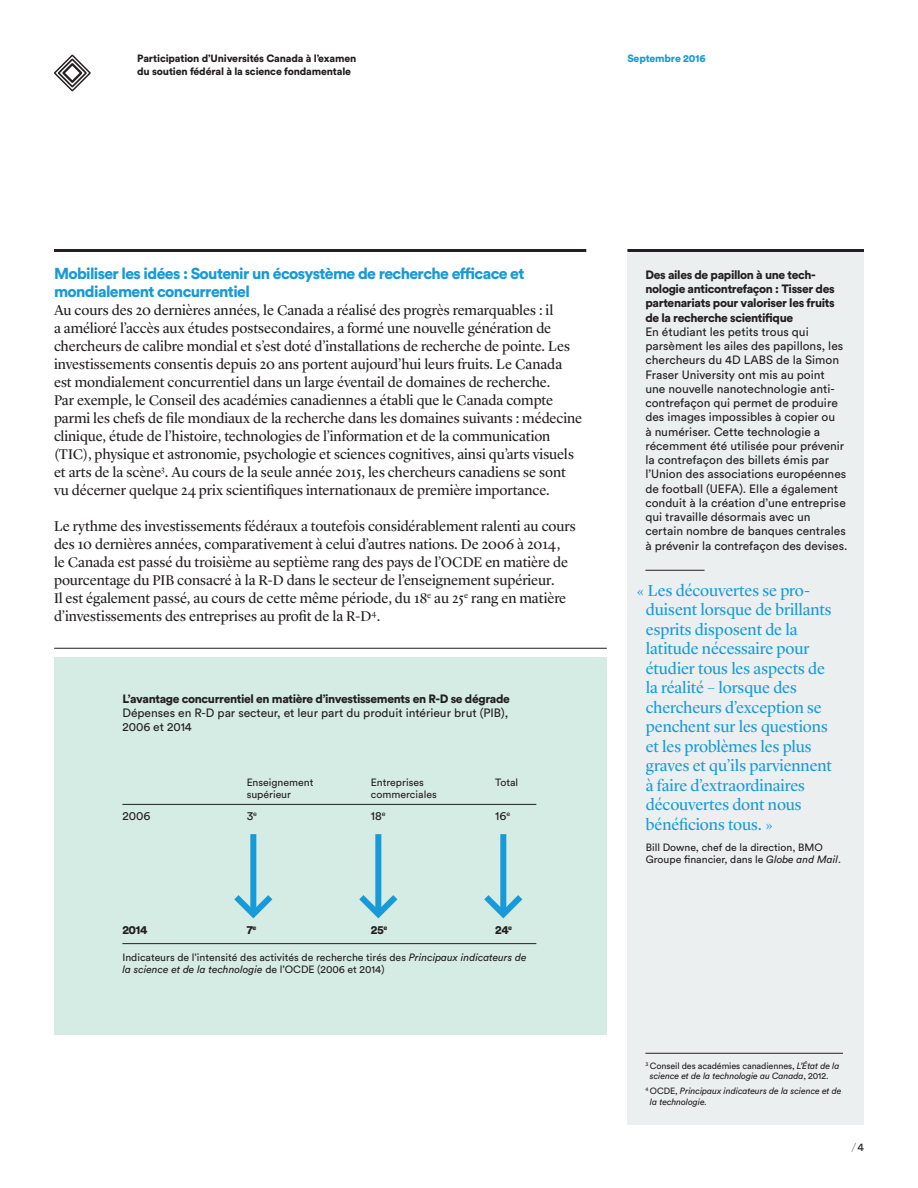
<style>
.page{position:relative;width:918px;height:1188px;background:#fff}
.page>*{position:absolute;margin:0;border:0;box-sizing:border-box;transform-origin:0 0}
.t1{font:16.5px/19.5px "Lyon Display";letter-spacing:-.005em;color:#179ad7}
.t2{font:900 15.75px/18px "Circular Std";letter-spacing:-.04em;color:#179ad7}
.t3{font:14.7px/18px "Lyon Display";letter-spacing:-.005em;color:#231f20}
.t4{font:12px/14.2px "Circular Std";color:#231f20}
.t5{font:900 12px/14.2px "Circular Std";letter-spacing:-.03em;color:#231f20}
.t6{font:10.5px/12px "Circular Std";color:#231f20}
.t7{font:900 10.5px/12.8px "Circular Std";letter-spacing:-.015em;color:#231f20}
.t8{font:900 10.5px "Circular Std";letter-spacing:-.015em;color:#179ad7}
.t9{font:9.75px "Lyon Display";color:#231f20}
.t10{font:italic 9px/10.5px "Circular Std";letter-spacing:-.01em;color:#231f20}
.s1{font-style:italic}
.s2{font-style:normal}
.s3{font-family:"Circular Std";font-size:11.25px}
</style>
<div class="page">
<svg style="left:54px;top:55px;width:37px;height:36px"></svg>
<hr style="left:627px;top:249px;width:237px;height:3px;background:#231f20">
<hr style="left:54px;top:249px;width:532px;height:3px;background:#231f20">
<div style="left:627px;top:252px;width:237px;height:873px;background:#eceff0"></div>
<hr style="left:645px;top:570px;width:60px;height:1px;background:#231f20">
<hr style="left:645px;top:1053px;width:198px;height:1px;background:#231f20">
<div style="left:54px;top:657px;width:553px;height:378px;background:#d5ece4"></div>
<hr style="left:122px;top:804px;width:414px;height:1px;background:#231f20">
<hr style="left:122px;top:943px;width:414px;height:1px;background:#231f20">
<svg style="left:234px;top:889px;width:39px;height:30px"></svg>
<div style="left:250px;top:834px;width:6px;height:81px;background:#179ad7"></div>
<svg style="left:359px;top:889px;width:39px;height:30px"></svg>
<div style="left:375px;top:834px;width:6px;height:81px;background:#179ad7"></div>
<svg style="left:484px;top:889px;width:39px;height:30px"></svg>
<div style="left:500px;top:834px;width:6px;height:81px;background:#179ad7"></div>
<hr style="left:54px;top:648px;width:553px;height:1px;background:#231f20">
<p class="t7" style="left:137px;top:52px;width:221px">Participation d’Universités Canada à l’examen du soutien fédéral à la science fondamentale</p>
<p class="t8" style="left:627px;top:52px;width:80px">Septembre 2016</p>
<h2 class="t2" style="left:54px;top:264px;width:472px">Mobiliser les idées : Soutenir un écosystème de recherche efficace et mondialement concurrentiel</h2>
<p class="t3" style="left:54px;top:300px;width:530px">Au cours des 20 dernières années, le Canada a réalisé des progrès remarquables : il<br>a amélioré l’accès aux études postsecondaires, a formé une nouvelle génération de chercheurs de calibre mondial et s’est doté d’installations de recherche de pointe. Les investissements consentis depuis 20 ans portent aujourd’hui leurs fruits. Le Canada est mondialement concurrentiel dans un large éventail de domaines de recherche.<br>Par exemple, le Conseil des académies canadiennes a établi que le Canada compte parmi les chefs de file mondiaux de la recherche dans les domaines suivants : médecine clinique, étude de l’histoire, technologies de l’information et de la communication (TIC), physique et astronomie, psychologie et sciences cognitives, ainsi qu’arts visuels et arts de la scène<sup>3</sup>. Au cours de la seule année 2015, les chercheurs canadiens se sont vu décerner quelque 24 prix scientifiques internationaux de première importance.</p>
<p class="t3" style="left:54px;top:516px;width:523px">Le rythme des investissements fédéraux a toutefois considérablement ralenti au cours des 10 dernières années, comparativement à celui d’autres nations. De 2006 à 2014,<br>le Canada est passé du troisième au septième rang des pays de l’OCDE en matière de pourcentage du PIB consacré à la R-D dans le secteur de l’enseignement supérieur.<br>Il est également passé, au cours de cette même période, du 18<sup>e</sup> au 25<sup>e</sup> rang en matière d’investissements des entreprises au profit de la R-D<sup>4</sup>.</p>
<h3 class="t5" style="left:122px;top:691px;width:389px">L’avantage concurrentiel en matière d’investissements en R-D se dégrade</h3>
<p class="t4" style="left:122px;top:705px;width:387px">Dépenses en R-D par secteur, et leur part du produit intérieur brut (PIB),<br>2006 et 2014</p>
<p class="t6" style="left:247px;top:776px;width:68px">Enseignement</p>
<p class="t6" style="left:371px;top:776px;width:54px">Entreprises</p>
<p class="t6" style="left:495px;top:776px;width:25px">Total</p>
<p class="t6" style="left:247px;top:788px;width:46px">supérieur</p>
<p class="t6" style="left:371px;top:788px;width:67px">commerciales</p>
<p class="t4" style="left:122px;top:808px;width:29px">2006</p>
<p class="t4" style="left:247px;top:808px;width:12px">3<sup>e</sup></p>
<p class="t4" style="left:371px;top:808px;width:16px">18<sup>e</sup></p>
<p class="t4" style="left:495px;top:808px;width:17px">16<sup>e</sup></p>
<p class="t5" style="left:122px;top:922px;width:27px">2014</p>
<p class="t5" style="left:247px;top:922px;width:11px">7<sup>e</sup></p>
<p class="t5" style="left:371px;top:922px;width:18px">25<sup>e</sup></p>
<p class="t5" style="left:495px;top:922px;width:18px">24<sup>e</sup></p>
<p class="t6" style="left:122px;top:951px;width:406px">Indicateurs de l’intensité des activités de recherche tirés des <span class="s1">Principaux indicateurs de la science et de la technologie</span> de l’OCDE (2006 et 2014)</p>
<h3 class="t5" style="left:645px;top:267px;width:191px">Des ailes de papillon à une tech-<br>no logie anticontrefaçon : Tisser des partena riats pour valoriser les fruits de la recherche scientifique</h3>
<p class="t4" style="left:645px;top:324px;width:204px">En étudiant les petits trous qui parsèment les ailes des papillons, les chercheurs du 4D LABS de la Simon Fraser University ont mis au point une nouvelle nanotechnologie anti&shy;contrefaçon qui permet de produire des images impossibles à copier ou<br>à numériser. Cette technologie a récemment été utilisée pour prévenir la contrefaçon des billets émis par l’Union des associations européennes de football (UEFA). Elle a également conduit à la création d’une entreprise qui travaille désormais avec un certain nombre de banques centrales à prévenir la contrefaçon des devises.</p>
<p class="t1" style="left:646px;top:579px;width:188px;text-indent:-9px">« Les découvertes se pro - duisent lorsque de brillants esprits disposent de la latitude nécessaire pour étudier tous les aspects de la réalité – lorsque des chercheurs d’exception se penchent sur les questions et les problèmes les plus graves et qu’ils parviennent à faire d’extraordinaires découvertes dont nous bénéficions tous. »</p>
<p class="t6" style="left:646px;top:841px;width:197px">Bill Downe, chef de la direction, BMO<br>Groupe financier, dans le <span class="s1">Globe and Mail</span>.</p>
<p class="t10" style="left:650px;top:1060px;width:191px;text-indent:-4px"><sup>3</sup> <span class="s2">Conseil des académies canadiennes,</span> L’État de la science et de la technologie au Canada<span class="s2">, 2012.</span></p>
<p class="t10" style="left:650px;top:1086px;width:193px;text-indent:-4px"><sup>4</sup> <span class="s2">OCDE,</span> Principaux indicateurs de la science et de la technologie.</p>
<p class="t9" style="left:852px;top:1139px;width:13px">/ <span class="s3">4</span></p>
</div>
